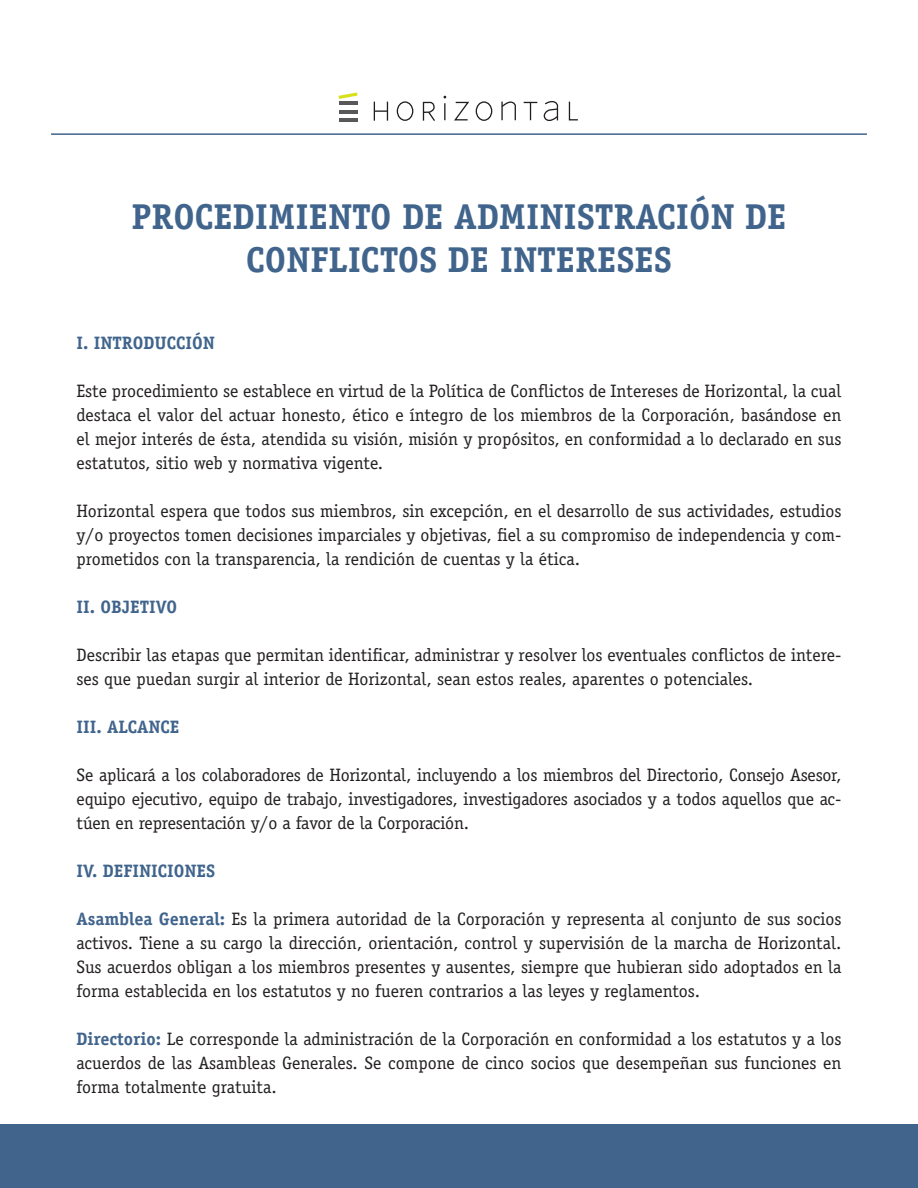
<style>
.page{position:relative;width:918px;height:1188px;background:#fff}
.page>*{position:absolute;margin:0;border:0;box-sizing:border-box;transform-origin:0 0}
.t1{font:700 36px "Officina Serif Std";color:#40648c}
.t2{font:18px/24px "Officina Serif Std";color:#231f20;text-align:justify}
.t3{font:700 18px "Officina Serif Std";color:#40648c}
.s1{font-weight:700;color:#40648c}
</style>
<div class="page">
<div style="left:0;top:1124px;width:918px;height:64px;background:#40648c"></div>
<hr style="left:51px;top:133px;width:816px;height:2px;background:#40648c">
<hr style="left:339px;top:102px;width:18px;height:3px;background:#58585a">
<svg style="left:339px;top:92px;width:19px;height:7px"></svg>
<hr style="left:339px;top:110px;width:18px;height:3px;background:#58585a">
<hr style="left:339px;top:118px;width:18px;height:3px;background:#58585a">
<svg style="left:374px;top:102px;width:14px;height:19px"></svg>
<div style="left:397px;top:101px;width:16px;height:20px;border:1px solid #221d1f;border-radius:50%"></div>
<svg style="left:422px;top:101px;width:13px;height:20px"></svg>
<svg style="left:444px;top:96px;width:2px;height:24px"></svg>
<svg style="left:454px;top:101px;width:15px;height:20px"></svg>
<div style="left:476px;top:101px;width:16px;height:20px;border:1px solid #221d1f;border-radius:50%"></div>
<svg style="left:501px;top:101px;width:15px;height:20px"></svg>
<svg style="left:524px;top:102px;width:13px;height:18px"></svg>
<svg style="left:543px;top:101px;width:16px;height:21px"></svg>
<svg style="left:568px;top:101px;width:10px;height:20px"></svg>
<p class="t1" style="left:132px;top:194px;width:656px">PROCEDIMIENTO DE ADMINISTRACIÓN DE</p>
<p class="t1" style="left:246px;top:238px;width:427px">CONFLICTOS DE INTERESES</p>
<p class="t3" style="left:77px;top:332px;width:140px">I. INTRODUCCIÓN</p>
<p class="t2" style="left:77px;top:379px;width:766px">Este procedimiento se establece en virtud de la Política de Conflictos de Intereses de Horizontal, la cual destaca el valor del actuar honesto, ético e íntegro de los miembros de la Corporación, basándose en el mejor interés de ésta, atendida su visión, misión y propósitos, en conformidad a lo declarado en sus estatutos, sitio web y normativa vigente.</p>
<p class="t2" style="left:77px;top:499px;width:766px">Horizontal espera que todos sus miembros, sin excepción, en el desarrollo de sus actividades, estudios y/o proyectos tomen decisiones imparciales y objetivas, fiel a su compromiso de independencia y com&shy;prometidos con la transparencia, la rendición de cuentas y la ética.</p>
<p class="t3" style="left:77px;top:596px;width:102px">II. OBJETIVO</p>
<p class="t2" style="left:77px;top:643px;width:766px">Describir las etapas que permitan identificar, administrar y resolver los eventuales conflictos de intere&shy;ses que puedan surgir al interior de Horizontal, sean estos reales, aparentes o potenciales.</p>
<p class="t3" style="left:77px;top:716px;width:105px">III. ALCANCE</p>
<p class="t2" style="left:77px;top:763px;width:766px">Se aplicará a los colaboradores de Horizontal, incluyendo a los miembros del Directorio, Consejo Asesor, equipo ejecutivo, equipo de trabajo, investigadores, investigadores asociados y a todos aquellos que ac&shy;túen en representación y/o a favor de la Corporación.</p>
<p class="t3" style="left:77px;top:860px;width:140px">IV. DEFINICIONES</p>
<p class="t2" style="left:77px;top:907px;width:767px"><span class="s1">Asamblea General:</span> Es la primera autoridad de la Corporación y representa al conjunto de sus socios activos. Tiene a su cargo la dirección, orientación, control y supervisión de la marcha de Horizontal.<br>Sus acuerdos obligan a los miembros presentes y ausentes, siempre que hubieran sido adoptados en la forma establecida en los estatutos y no fueren contrarios a las leyes y reglamentos.</p>
<p class="t2" style="left:77px;top:1027px;width:766px"><span class="s1">Directorio:</span> Le corresponde la administración de la Corporación en conformidad a los estatutos y a los acuerdos de las Asambleas Generales. Se compone de cinco socios que desempeñan sus funciones en forma totalmente gratuita.</p>
</div>
